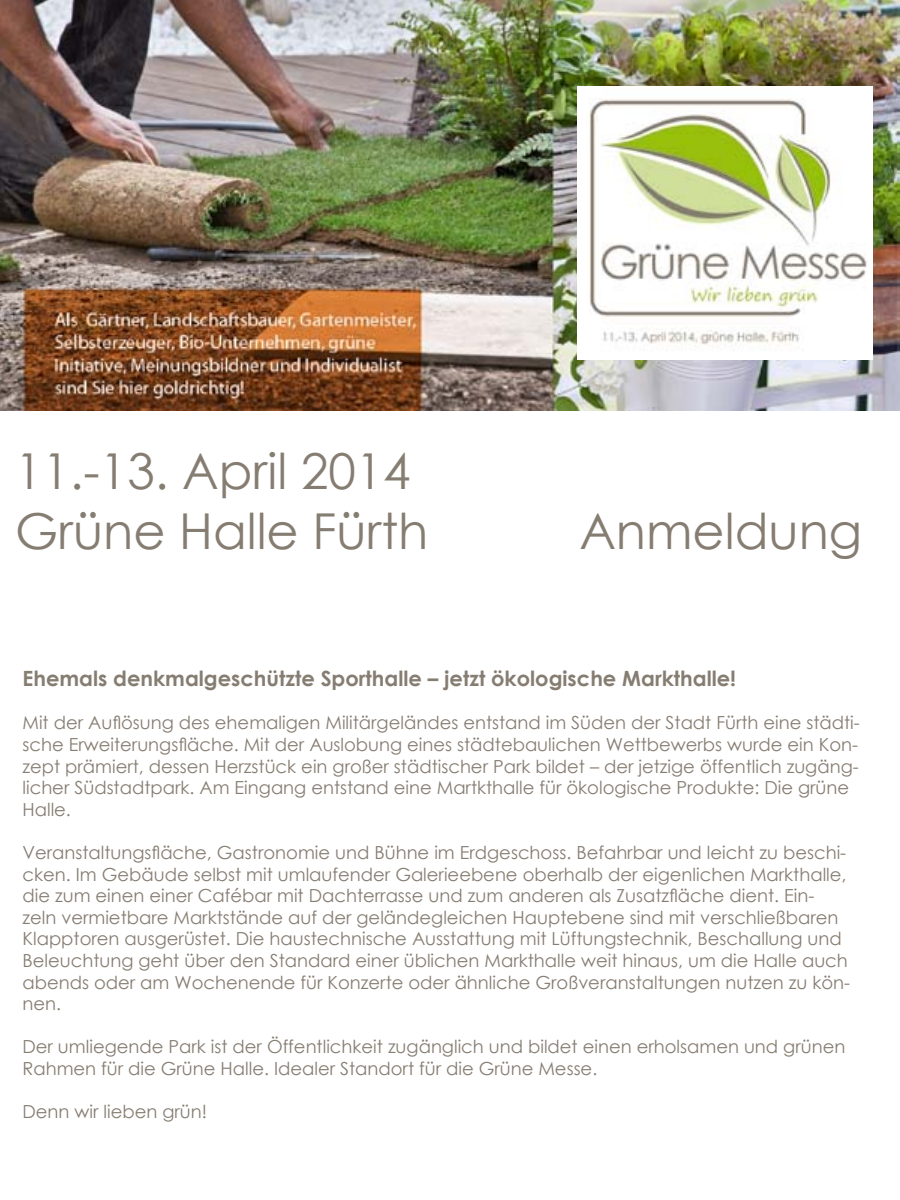
<style>
.page{position:relative;width:900px;height:1200px;background:#fff}
.page>*{position:absolute;margin:0;border:0;box-sizing:border-box;transform-origin:0 0}
.t1{font:49.5px/59.4px "Century Gothic";color:#867d72}
.t2{font:700 21px "Century Gothic";color:#867d72}
.t3{font:18px/21.6px "Century Gothic";color:#867d72}
</style>
<div class="page">
<img style="left:0;top:0;width:900px;height:411px">
<img style="left:578px;top:87px;width:295px;height:273px">
<h1 class="t1" style="left:15px;top:441px;width:415px">11.-13. April 2014<br>Grüne Halle Fürth</h1>
<h1 class="t1" style="left:579px;top:501px;width:284px">Anmeldung</h1>
<p class="t2" style="left:22px;top:663px;width:715px">Ehemals denkmalgeschützte Sporthalle – jetzt ökologische Markthalle!</p>
<p class="t3" style="left:22px;top:712px;width:839px">Mit der Auflösung des ehemaligen Militärgeländes entstand im Süden der Stadt Fürth eine städti&shy;sche Erweiterungsfläche. Mit der Auslobung eines städtebaulichen Wettbewerbs wurde ein Kon&shy;zept prämiert, dessen Herzstück ein großer städtischer Park bildet – der jetzige öffentlich zugäng&shy;licher Südstadtpark. Am Eingang entstand eine Martkthalle für ökologische Produkte: Die grüne Halle.</p>
<p class="t3" style="left:22px;top:841px;width:829px">Veranstaltungsfläche, Gastronomie und Bühne im Erdgeschoss. Befahrbar und leicht zu beschi&shy;cken. Im Gebäude selbst mit umlaufender Galerieebene oberhalb der eigenlichen Markthalle, die zum einen einer Cafébar mit Dachterrasse und zum anderen als Zusatzfläche dient. Ein&shy;zeln vermietbare Marktstände auf der geländegleichen Hauptebene sind mit verschließbaren Klapptoren ausgerüstet. Die haustechnische Ausstattung mit Lüftungstechnik, Beschallung und Beleuchtung geht über den Standard einer üblichen Markthalle weit hinaus, um die Halle auch abends oder am Wochenende für Konzerte oder ähnliche Großveranstaltungen nutzen zu kön&shy;nen.</p>
<p class="t3" style="left:22px;top:1036px;width:824px">Der umliegende Park ist der Öffentlichkeit zugänglich und bildet einen erholsamen und grünen<br>Rahmen für die Grüne Halle. Idealer Standort für die Grüne Messe.</p>
<p class="t3" style="left:22px;top:1101px;width:186px">Denn wir lieben grün!</p>
</div>
